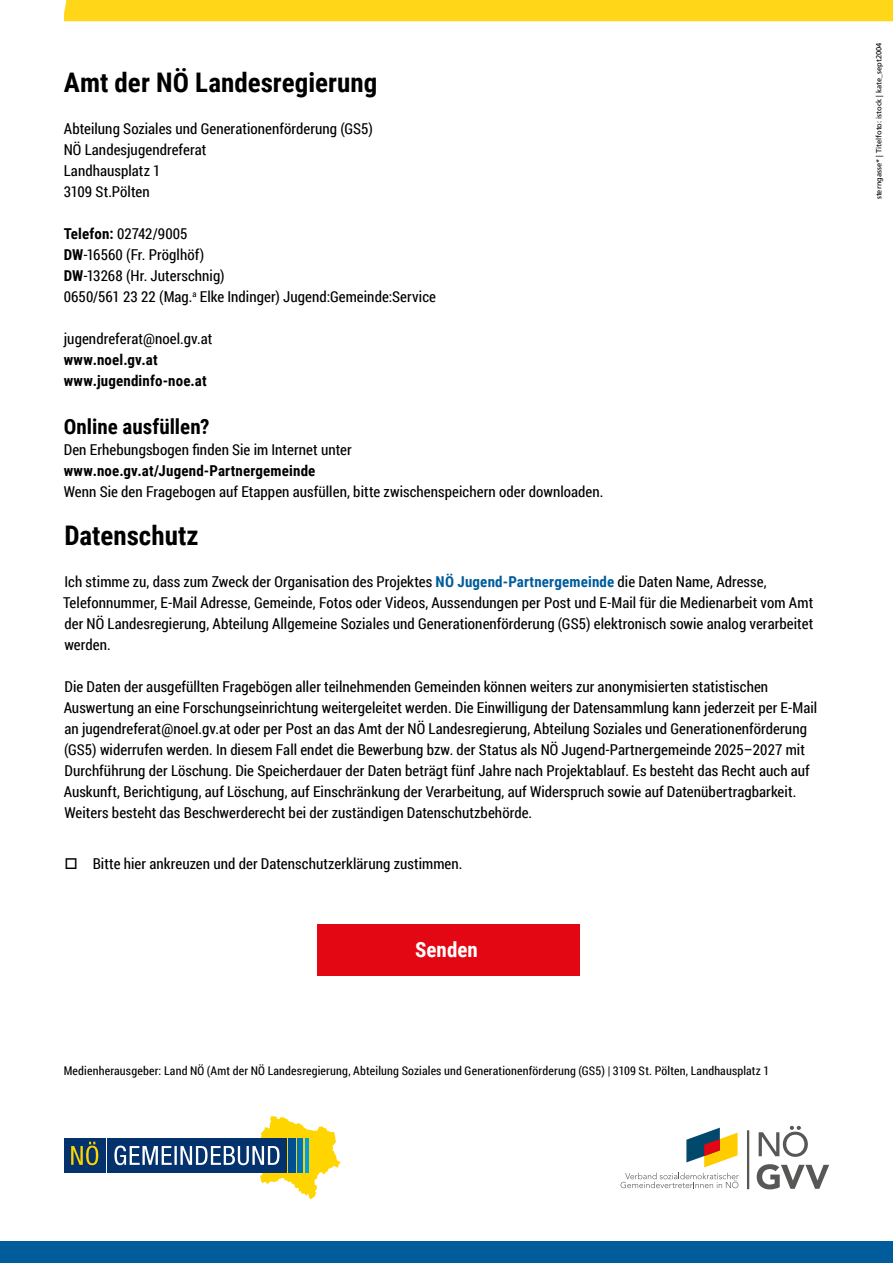
<style>
.page{position:relative;width:893px;height:1263px;background:#fff}
.page>*{position:absolute;margin:0;border:0;box-sizing:border-box;transform-origin:0 0}
.t1{font:700 27px "Roboto Condensed";color:#000}
.t2{font:700 21px "Roboto Condensed";color:#000}
.t3{font:700 21px "Roboto Condensed";letter-spacing:.005em;color:#fff}
.t4{font:15px/21px "Roboto Condensed";letter-spacing:.005em;color:#000}
.t5{font:700 15px/21px "Roboto Condensed";letter-spacing:.01em;color:#000}
.t6{font:12px "Roboto Condensed";letter-spacing:.015em;color:#000}
.t7{font:7.5px "Frutiger";color:#000}
.s1{font-weight:700}
.s2{font-weight:700;color:#015c9c}
</style>
<div class="page">
<div style="left:64px;top:0;width:829px;height:21px;background:#ffd618"></div>
<div style="left:317px;top:924px;width:263px;height:52px;background:#e30613"></div>
<div style="left:107px;top:1138px;width:180px;height:34px;background:#03326c"></div>
<div style="left:64px;top:1138px;width:41px;height:34px;background:#03326c"></div>
<svg style="left:71px;top:1142px;width:27px;height:23px"></svg>
<svg style="left:114px;top:1116px;width:226px;height:83px"></svg>
<svg style="left:759px;top:1126px;width:49px;height:31px"></svg>
<svg style="left:757px;top:1164px;width:72px;height:25px"></svg>
<svg style="left:686px;top:1128px;width:52px;height:39px"></svg>
<svg style="left:621px;top:1173px;width:118px;height:15px"></svg>
<hr style="left:747px;top:1130px;width:2px;height:59px;background:#575756">
<div style="left:0;top:1242px;width:893px;height:21px;background:#015c9c"></div>
<h1 class="t1" style="left:64px;top:64px;width:315px">Amt der NÖ Landesregierung</h1>
<p class="t4" style="left:64px;top:118px;width:311px">Abteilung Soziales und Generationenförderung (GS5)<br>NÖ Landesjugendreferat<br>Landhausplatz 1<br>3109 St.Pölten</p>
<p class="t4" style="left:64px;top:223px;width:374px"><span class="s1">Telefon:</span> 02742/9005<br><span class="s1">DW</span>-16560 (Fr. Pröglhöf)<br><span class="s1">DW</span>-13268 (Hr. Juterschnig)<br>0650/561 23 22 (Mag.<sup>a</sup> Elke Indinger) Jugend:Gemeinde:Service</p>
<p class="t4" style="left:64px;top:328px;width:150px">jugendreferat@noel.gv.at</p>
<p class="t5" style="left:64px;top:349px;width:144px">www.noel.gv.at www.jugendinfo-noe.at</p>
<h2 class="t2" style="left:64px;top:412px;width:147px">Online ausfüllen?</h2>
<p class="t4" style="left:64px;top:439px;width:290px">Den Erhebungsbogen finden Sie im Internet unter</p>
<p class="t5" style="left:64px;top:460px;width:253px">www.noe.gv.at/Jugend-Partnergemeinde</p>
<p class="t4" style="left:64px;top:481px;width:541px">Wenn Sie den Fragebogen auf Etappen ausfüllen, bitte zwischenspeichern oder downloaden.</p>
<h1 class="t1" style="left:64px;top:516px;width:136px">Datenschutz</h1>
<p class="t4" style="left:63px;top:570px;width:752px">Ich stimme zu, dass zum Zweck der Organisation des Projektes <span class="s2">NÖ Jugend-Partnergemeinde</span> die Daten Name, Adresse, Telefonnummer, E-Mail Adresse, Gemeinde, Fotos oder Videos, Aussendungen per Post und E-Mail für die Medienarbeit vom Amt der NÖ Landesregierung, Abteilung Allgemeine Soziales und Generationenförderung (GS5) elektronisch sowie analog verarbeitet werden.</p>
<p class="t4" style="left:64px;top:675px;width:755px">Die Daten der ausgefüllten Fragebögen aller teilnehmenden Gemeinden können weiters zur anonymisierten statistischen Auswertung an eine Forschungseinrichtung weitergeleitet werden. Die Einwilligung der Datensammlung kann jederzeit per E-Mail an jugendreferat@noel.gv.at oder per Post an das Amt der NÖ Landesregierung, Abteilung Soziales und Generationenförderung (GS5) widerrufen werden. In diesem Fall endet die Bewerbung bzw. der Status als NÖ Jugend-Partnergemeinde 2025–2027 mit Durchführung der Löschung. Die Speicherdauer der Daten beträgt fünf Jahre nach Projektablauf. Es besteht das Recht auch auf Auskunft, Berichtigung, auf Löschung, auf Einschränkung der Verarbeitung, auf Widerspruch sowie auf Datenübertragbarkeit.<br>Weiters besteht das Beschwerderecht bei der zuständigen Datenschutzbehörde.</p>
<p class="t4" style="left:64px;top:852px;width:400px">□ Bitte hier ankreuzen und der Datenschutzerklärung zustimmen.</p>
<h2 class="t3" style="left:415px;top:935px;width:64px">Senden</h2>
<p class="t6" style="left:64px;top:1062px;width:707px">Medienherausgeber: Land NÖ (Amt der NÖ Landesregierung, Abteilung Soziales und Generationenförderung (GS5) | 3109 St. Pölten, Landhausplatz 1</p>
<p class="t7" style="left:875px;top:199px;width:158px;rotate:-90deg">sterngasse* | Titelfoto: istock | kate_sept2004</p>
</div>
